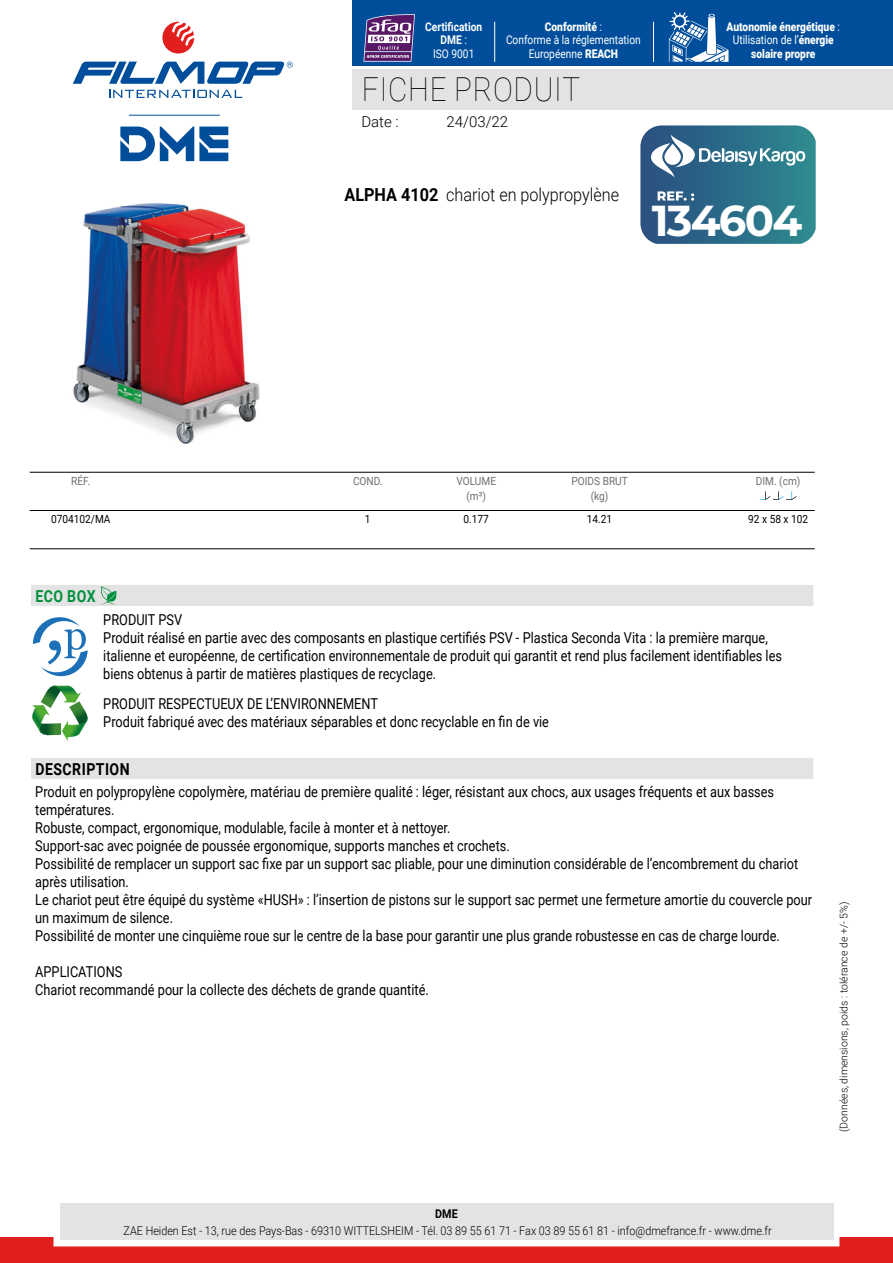
<style>
.page{position:relative;width:893px;height:1263px;background:#fff}
.page>*{position:absolute;margin:0;border:0;box-sizing:border-box;transform-origin:0 0}
.t1{font:700 43.35px "Montserrat";letter-spacing:-.04em;color:#fff}
.t2{font:100 33px "Roboto";letter-spacing:.025em;color:#000;scale:.9 1}
.t3{font:300 18px "Roboto";color:#000;scale:.9 1}
.t4{font:700 16.5px "Roboto";letter-spacing:.035em;color:#000;scale:.85 1}
.t5{font:700 16.5px "Roboto";letter-spacing:.035em;color:#00903e;scale:.85 1}
.t6{font:15px/18px "Roboto";color:#000;scale:.85 1}
.t7{font:300 15px "Roboto";color:#000}
.t8{font:300 12px "Roboto";color:#000;scale:.9 1}
.t9{font:900 12px/13.5px "Roboto";color:#fff;text-align:center;scale:.85 1}
.t10{font:12px/13.5px "Roboto";color:#fff;text-align:center;scale:.85 1}
.t11{font:700 12px/13.5px "Roboto";color:#fff;text-align:center;scale:.85 1}
.t12{font:700 12px "Roboto";color:#000;scale:.9 1}
.t13{font:11.25px/15px "Roboto";color:#706f6f;text-align:center;scale:.9 1}
.t14{font:11.25px "Roboto";color:#000;scale:.9 1}
.t15{font:300 10.5px "Roboto";color:#000}
.s1{font-weight:400}
.s2{font-weight:900}
.s3{font-weight:700}
</style>
<div class="page">
<div style="left:353px;top:69px;width:540px;height:40px;background:#e3e3e3"></div>
<svg style="left:109px;top:90px;width:133px;height:8px"></svg>
<svg style="left:162px;top:22px;width:32px;height:32px"></svg>
<svg style="left:73px;top:61px;width:220px;height:23px"></svg>
<div style="left:353px;top:0;width:540px;height:66px;background:#004e9b"></div>
<div style="left:0;top:1237px;width:893px;height:26px;background:#e11f1d"></div>
<div style="left:54px;top:1197px;width:785px;height:49px;border:12px solid #fff"></div>
<div style="left:60px;top:1203px;width:773px;height:37px;background:#e3e3e3"></div>
<svg style="left:120px;top:126px;width:108px;height:35px"></svg>
<hr style="left:129px;top:115px;width:91px;height:1px;background:#004e9b">
<hr style="left:653px;top:22px;width:1px;height:40px;background:#fff">
<hr style="left:494px;top:22px;width:1px;height:40px;background:#fff">
<svg style="left:669px;top:12px;width:59px;height:50px"></svg>
<svg style="left:363px;top:14px;width:52px;height:48px"></svg>
<hr style="left:365px;top:51px;width:46px;height:1px;background:#fff">
<img style="left:73px;top:203px;width:187px;height:241px">
<div style="left:31px;top:585px;width:782px;height:21px;background:#e3e3e3"></div>
<svg style="left:100px;top:586px;width:17px;height:19px"></svg>
<svg style="left:33px;top:617px;width:55px;height:59px"></svg>
<svg style="left:32px;top:685px;width:56px;height:56px"></svg>
<div style="left:31px;top:758px;width:782px;height:21px;background:#e3e3e3"></div>
<hr style="left:30px;top:472px;width:785px;height:1px;background:#000">
<hr style="left:30px;top:548px;width:785px;height:1px;background:#000">
<hr style="left:30px;top:510px;width:785px;height:1px;background:#000">
<svg style="left:760px;top:491px;width:37px;height:9px"></svg>
<svg style="left:640px;top:125px;width:176px;height:119px"></svg>
<p class="t11" style="left:425px;top:19px;width:68px">Certification<br>DME <span class="s1">:<br>ISO 9001</span></p>
<p class="t9" style="left:727px;top:19px;width:135px">Autonomie énergétique <span class="s1">:<br>Utilisation de l’</span>énergie solaire propre</p>
<p class="t10" style="left:506px;top:19px;width:160px"><span class="s2">Conformité</span> :<br>Conforme à la réglementation<br>Européenne <span class="s2">REACH</span></p>
<h2 class="t2" style="left:362px;top:67px;width:244px">FICHE PRODUIT</h2>
<p class="t7" style="left:361px;top:111px;width:39px">Date :</p>
<p class="t7" style="left:446px;top:111px;width:63px">24/03/22</p>
<p class="t3" style="left:344px;top:182px;width:307px"><span class="s3">ALPHA 4102</span> chariot en polypropylène</p>
<h1 class="t1" style="left:652px;top:189px;width:152px">134604</h1>
<p class="t13" style="left:71px;top:473px;width:23px">RÉF.</p>
<p class="t14" style="left:51px;top:511px;width:68px">0704102/MA</p>
<p class="t5" style="left:36px;top:584px;width:72px">ECO BOX</p>
<p class="t13" style="left:353px;top:473px;width:34px">COND.</p>
<p class="t14" style="left:365px;top:511px;width:8px">1</p>
<p class="t13" style="left:456px;top:473px;width:46px">VOLUME (m³)</p>
<p class="t14" style="left:464px;top:511px;width:30px">0.177</p>
<p class="t13" style="left:571px;top:473px;width:64px">POIDS BRUT (kg)</p>
<p class="t14" style="left:587px;top:511px;width:30px">14.21</p>
<p class="t13" style="left:756px;top:473px;width:51px">DIM. (cm)</p>
<p class="t14" style="left:748px;top:511px;width:68px">92 x 58 x 102</p>
<p class="t6" style="left:103px;top:610px;width:800px">PRODUIT PSV<br>Produit réalisé en partie avec des composants en plastique certifiés PSV - Plastica Seconda Vita : la première marque, italienne et européenne, de certification environnementale de produit qui garantit et rend plus facilement identifiables les biens obtenus à partir de matières plastiques de recyclage.</p>
<p class="t6" style="left:103px;top:694px;width:526px">PRODUIT RESPECTUEUX DE L’ENVIRONNEMENT<br>Produit fabriqué avec des matériaux séparables et donc recyclable en fin de vie</p>
<p class="t4" style="left:36px;top:757px;width:112px">DESCRIPTION</p>
<p class="t6" style="left:35px;top:782px;width:915px">Produit en polypropylène copolymère, matériau de première qualité : léger, résistant aux chocs, aux usages fréquents et aux basses températures.<br>Robuste, compact, ergonomique, modulable, facile à monter et à nettoyer.<br>Support-sac avec poignée de poussée ergonomique, supports manches et crochets.<br>Possibilité de remplacer un support sac fixe par un support sac pliable, pour une diminution considérable de l’encombrement du chariot après utilisation.<br>Le chariot peut être équipé du système «HUSH» : l’insertion de pistons sur le support sac permet une fermeture amortie du couvercle pour un maximum de silence.<br>Possibilité de monter une cinquième roue sur le centre de la base pour garantir une plus grande robustesse en cas de charge lourde.</p>
<p class="t6" style="left:35px;top:962px;width:464px">APPLICATIONS<br>Chariot recommandé pour la collecte des déchets de grande quantité.</p>
<p class="t15" style="left:836px;top:1132px;width:232px;rotate:-90deg">(Données, dimensions, poids : tolérance de +/- 5%)</p>
<p class="t12" style="left:435px;top:1206px;width:27px">DME</p>
<p class="t8" style="left:124px;top:1222px;width:722px">ZAE Heiden Est - 13, rue des Pays-Bas - 69310 WITTELSHEIM - Tél. 03 89 55 61 71 - Fax 03 89 55 61 81 - info@dmefrance.fr - www.dme.fr</p>
</div>
